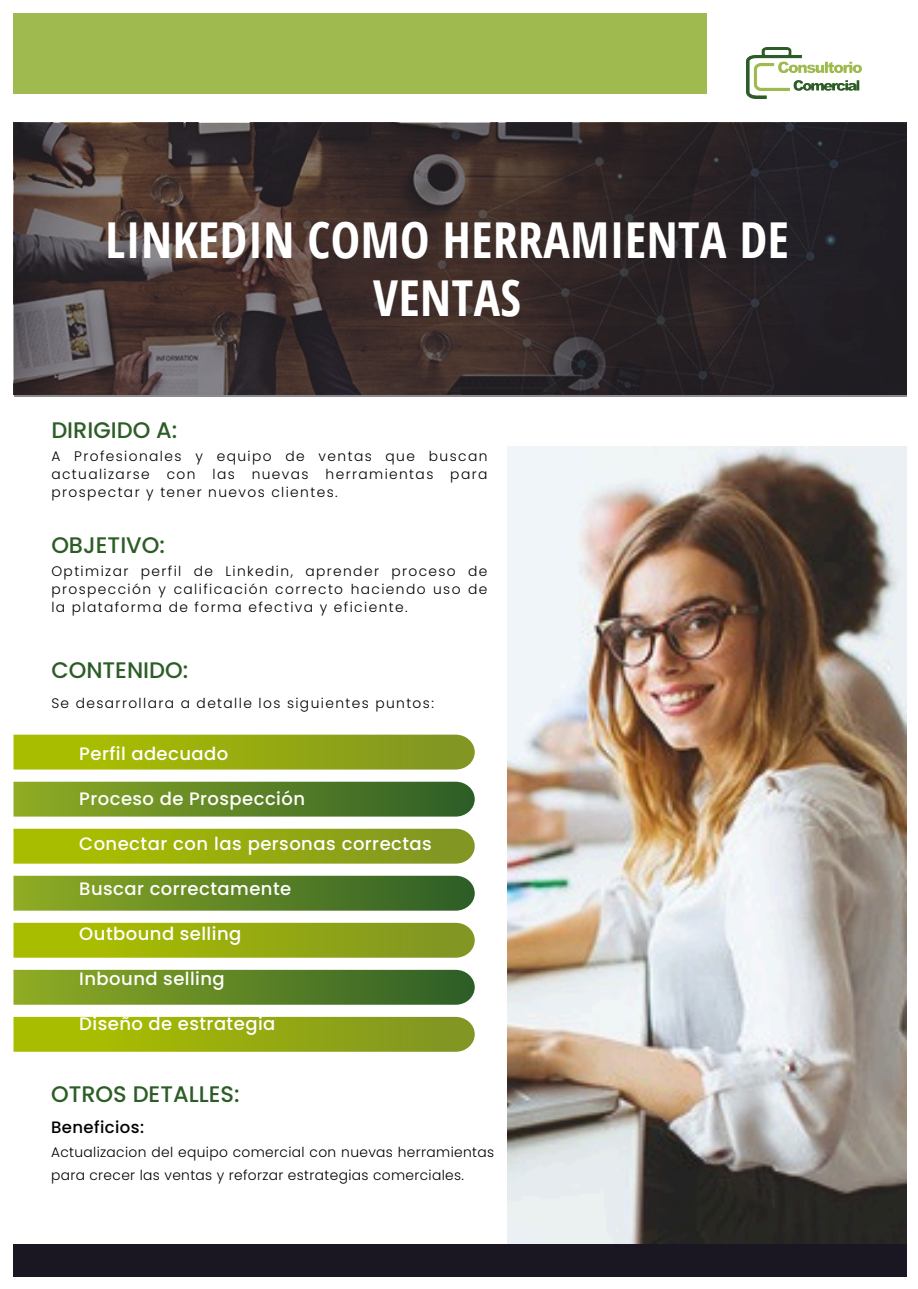
<style>
.page{position:relative;width:918px;height:1289px;background:#fff}
.page>*{position:absolute;margin:0;border:0;box-sizing:border-box;transform-origin:0 0}
.t1{font:700 49.5px/58.5px "Open Sans Condensed";letter-spacing:.01em;color:#fff;text-align:center}
.t2{font:500 22.5px "Poppins";color:#2d5d27}
.t3{font:500 18px "Poppins";letter-spacing:.025em;color:#fff}
.t4{font:500 16.5px "Poppins";letter-spacing:.025em;color:#000}
.t5{font:300 13.8px/18px "Poppins";letter-spacing:.1em;color:#000;text-align:justify}
.t6{font:300 13.8px/23.7px "Poppins";letter-spacing:.025em;color:#000}
</style>
<div class="page">
<img style="left:14px;top:124px;width:892px;height:272px">
<img style="left:508px;top:446px;width:398px;height:798px">
<div style="left:13px;top:1244px;width:894px;height:32px;background:#1a1722"></div>
<img style="left:746px;top:48px;width:115px;height:51px">
<div style="left:14px;top:14px;width:693px;height:80px;background:#9fbb4f"></div>
<svg style="left:14px;top:734px;width:461px;height:35px;background:#9aae16"></svg>
<svg style="left:14px;top:781px;width:461px;height:35px;background:#63882b"></svg>
<svg style="left:14px;top:828px;width:461px;height:35px;background:#9aae16"></svg>
<svg style="left:14px;top:875px;width:461px;height:35px;background:#63882c"></svg>
<svg style="left:14px;top:922px;width:461px;height:35px;background:#9aae17"></svg>
<svg style="left:14px;top:969px;width:461px;height:35px;background:#64882c"></svg>
<svg style="left:14px;top:1016px;width:461px;height:35px;background:#9aae17"></svg>
<h3 class="t1" style="left:105px;top:209px;width:685px">LINKEDIN COMO HERRAMIENTA DE<br>VENTAS</h3>
<h2 class="t2" style="left:51px;top:414px;width:128px">DIRIGIDO A:</h2>
<h2 class="t5" style="left:51px;top:447px;width:438px">A Profesionales y equipo de ventas que buscan actualizarse con las nuevas herramientas para prospectar y tener nuevos clientes.</h2>
<p class="t2" style="left:51px;top:529px;width:115px">OBJETIVO:</p>
<p class="t5" style="left:51px;top:562px;width:438px">Optimizar perfil de Linkedin, aprender proceso de prospección y calificación correcto haciendo uso de la plataforma de forma efectiva y eficiente.</p>
<p class="t2" style="left:51px;top:654px;width:139px">CONTENIDO:</p>
<h2 class="t5" style="left:51px;top:694px;width:384px">Se desarrollara a detalle los siguientes puntos:</h2>
<p class="t3" style="left:79px;top:740px;width:151px">Perfil adecuado</p>
<p class="t3" style="left:79px;top:785px;width:227px">Proceso de Prospección</p>
<p class="t3" style="left:79px;top:830px;width:354px">Conectar con las personas correctas</p>
<p class="t3" style="left:79px;top:875px;width:213px">Buscar correctamente</p>
<p class="t3" style="left:79px;top:920px;width:164px">Outbound selling</p>
<p class="t3" style="left:79px;top:965px;width:147px">Inbound selling</p>
<p class="t3" style="left:79px;top:1010px;width:198px">Diseño de estrategia</p>
<p class="t2" style="left:51px;top:1078px;width:190px">OTROS DETALLES:</p>
<p class="t4" style="left:51px;top:1115px;width:94px">Beneficios:</p>
<p class="t6" style="left:51px;top:1139px;width:445px">Actualizacion del equipo comercial con nuevas herramientas para crecer las ventas y reforzar estrategias comerciales.</p>
</div>
